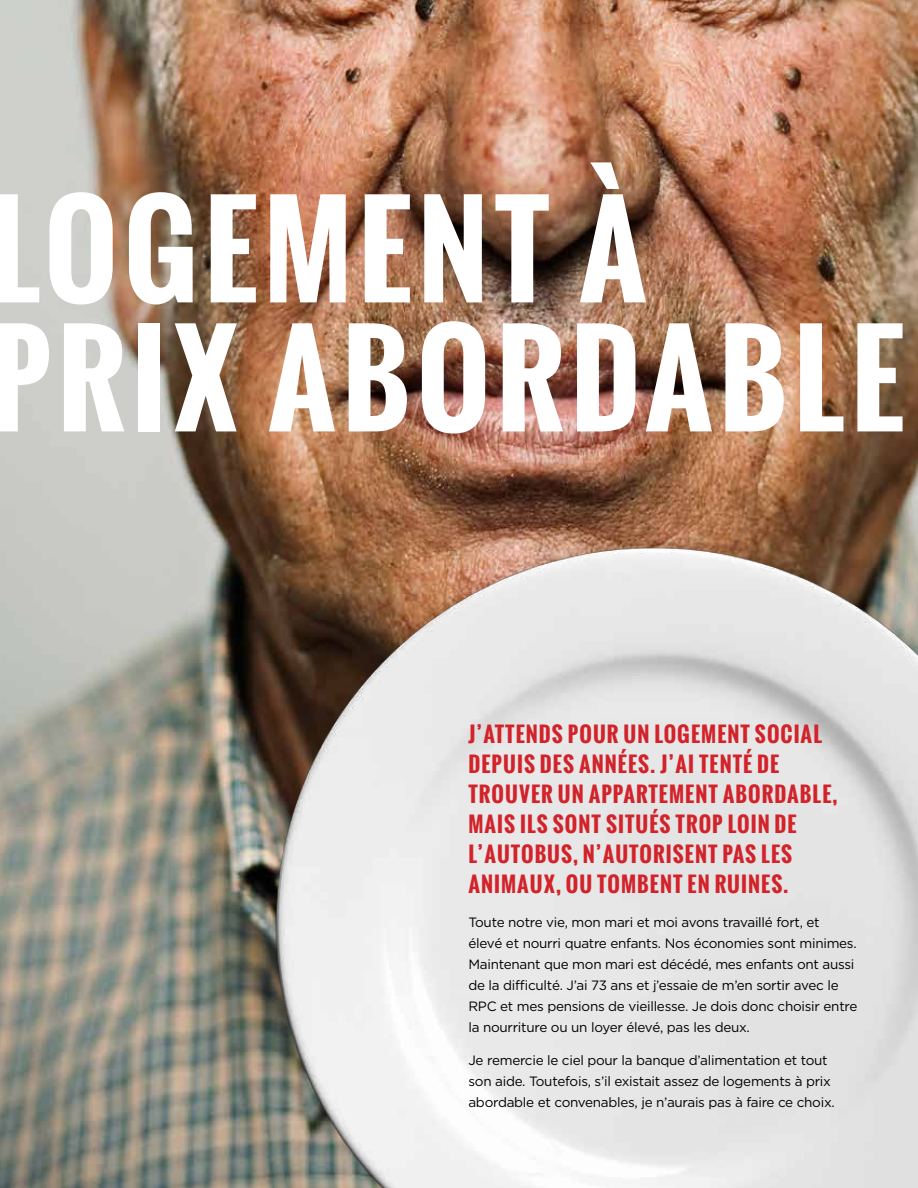
<style>
.page{position:relative;width:918px;height:1188px;background:#fff}
.page>*{position:absolute;margin:0;border:0;box-sizing:border-box;transform-origin:0 0}
.t1{font:700 123px/129px "Oswald";letter-spacing:.05em;color:#fff}
.t2{font:700 21px/30px "Oswald";letter-spacing:.05em;color:#d2232a}
.t3{font:13.5px/21px "Gotham";letter-spacing:-.02em;color:#000}
</style>
<div class="page">
<img style="left:0;top:0;width:918px;height:1188px">
<img style="left:191px;top:486px;width:727px;height:702px">
<h1 class="t1" style="left:-10px;top:185px;width:916px">LOGEMENT À<br>PRIX ABORDABLE</h1>
<h2 class="t2" style="left:468px;top:719px;width:370px">J’ATTENDS POUR UN LOGEMENT SOCIAL<br>DEPUIS DES ANNÉES. J’AI TENTÉ DE<br>TROUVER UN APPARTEMENT ABORDABLE,<br>MAIS ILS SONT SITUÉS TROP LOIN DE<br>L’AUTOBUS, N’AUTORISENT PAS LES<br>ANIMAUX, OU TOMBENT EN RUINES.</h2>
<p class="t3" style="left:468px;top:911px;width:390px">Toute notre vie, mon mari et moi avons travaillé fort, et<br>élevé et nourri quatre enfants. Nos économies sont minimes.<br>Maintenant que mon mari est décédé, mes enfants ont aussi de la difficulté. J’ai 73 ans et j’essaie de m’en sortir avec le RPC et mes pensions de vieillesse. Je dois donc choisir entre la nourriture ou un loyer élevé, pas les deux.</p>
<p class="t3" style="left:468px;top:1050px;width:368px">Je remercie le ciel pour la banque d’alimentation et tout son aide. Toutefois, s’il existait assez de logements à prix abordable et convenables, je n’aurais pas à faire ce choix.</p>
</div>
